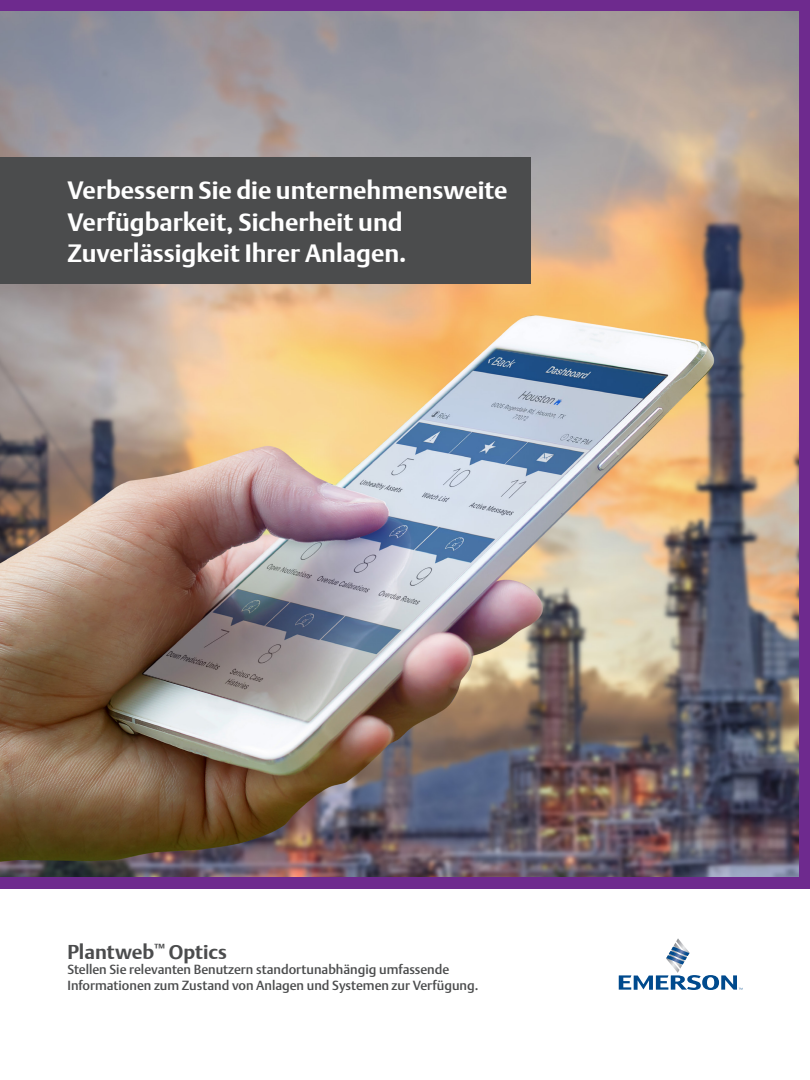
<style>
.page{position:relative;width:810px;height:1080px;background:#fff}
.page>*{position:absolute;margin:0;border:0;box-sizing:border-box;transform-origin:0 0}
.t1{font:700 25px/31.2px "DTL Argo T";color:#fff}
.t2{font:700 20px "DTL Argo T";color:#4b4c4d}
.t3{font:500 13.12px/15.8px "DTL Argo T";color:#4b4c4d}
</style>
<div class="page">
<div style="left:0;top:0;width:810px;height:889px;background:#6e2a8e"></div>
<img style="left:0;top:11px;width:799px;height:866px">
<svg style="left:619px;top:938px;width:123px;height:52px"></svg>
<div style="left:0;top:158px;width:530px;height:126px;background:#4b4c4d"></div>
<p class="t1" style="left:68px;top:175px;width:442px">Verbessern Sie die unternehmensweite<br>Verfügbarkeit, Sicherheit und<br>Zuverlässigkeit Ihrer Anlagen.</p>
<p class="t2" style="left:68px;top:940px;width:161px">Plantweb<sup>™</sup> Optics</p>
<p class="t3" style="left:68px;top:962px;width:413px">Stellen Sie relevanten Benutzern standortunabhängig umfassende<br>Informationen zum Zustand von Anlagen und Systemen zur Verfügung.</p>
</div>
